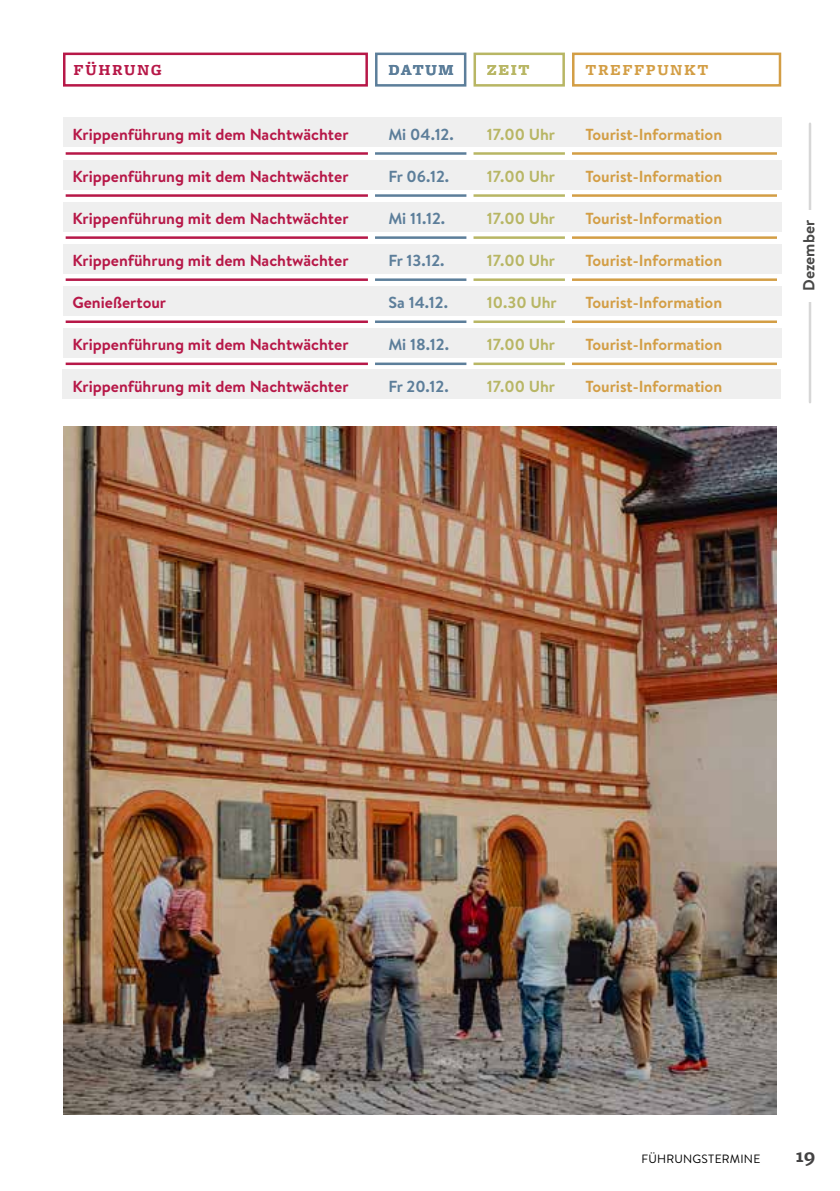
<style>
.page{position:relative;width:840px;height:1191px;background:#fff}
.page>*{position:absolute;margin:0;border:0;box-sizing:border-box;transform-origin:0 0}
.t1{font:700 20px "Freight Micro Pro";color:#434243}
.t2{font:700 16px "Brandon Text";color:#b71848}
.t3{font:700 16px "Brandon Text";color:#d39e45}
.t4{font:700 16px "Brandon Text";color:#5c7e9a}
.t5{font:700 16px "Brandon Text";color:#b8b664}
.t6{font:700 16px "Freight Micro Pro";letter-spacing:.1em;color:#d39e45}
.t7{font:700 16px "Brandon Text";color:#484847}
.t8{font:700 16px "Freight Micro Pro";letter-spacing:.1em;color:#b71848}
.t9{font:700 16px "Freight Micro Pro";letter-spacing:.1em;color:#5c7e9a}
.t10{font:700 16px "Freight Micro Pro";color:#b8b664}
.t11{font:12px "Brandon Text";letter-spacing:.02em;color:#000}
</style>
<div class="page">
<div style="left:63px;top:160px;width:717px;height:29px;background:#efefef"></div>
<div style="left:63px;top:328px;width:717px;height:30px;background:#efefef"></div>
<div style="left:63px;top:244px;width:717px;height:29px;background:#efefef"></div>
<div style="left:63px;top:118px;width:717px;height:29px;background:#efefef"></div>
<div style="left:63px;top:286px;width:717px;height:29px;background:#efefef"></div>
<div style="left:63px;top:202px;width:717px;height:29px;background:#efefef"></div>
<hr style="left:66px;top:278px;width:302px;height:3px;background:#b71848">
<hr style="left:375px;top:278px;width:91px;height:3px;background:#5c7e9a">
<hr style="left:473px;top:278px;width:91px;height:3px;background:#b8b664">
<hr style="left:571px;top:278px;width:205px;height:3px;background:#d39e45">
<hr style="left:66px;top:152px;width:302px;height:3px;background:#b71848">
<hr style="left:66px;top:320px;width:302px;height:3px;background:#b71848">
<hr style="left:375px;top:152px;width:91px;height:3px;background:#5c7e9a">
<hr style="left:375px;top:320px;width:91px;height:3px;background:#5c7e9a">
<hr style="left:473px;top:152px;width:91px;height:3px;background:#b8b664">
<hr style="left:473px;top:320px;width:91px;height:3px;background:#b8b664">
<hr style="left:571px;top:152px;width:205px;height:3px;background:#d39e45">
<hr style="left:571px;top:320px;width:205px;height:3px;background:#d39e45">
<hr style="left:66px;top:194px;width:302px;height:3px;background:#b71848">
<hr style="left:66px;top:362px;width:302px;height:3px;background:#b71848">
<hr style="left:375px;top:194px;width:91px;height:3px;background:#5c7e9a">
<hr style="left:375px;top:362px;width:91px;height:3px;background:#5c7e9a">
<hr style="left:473px;top:194px;width:91px;height:3px;background:#b8b664">
<hr style="left:473px;top:362px;width:91px;height:3px;background:#b8b664">
<hr style="left:571px;top:194px;width:205px;height:3px;background:#d39e45">
<hr style="left:571px;top:362px;width:205px;height:3px;background:#d39e45">
<hr style="left:66px;top:236px;width:302px;height:3px;background:#b71848">
<hr style="left:375px;top:236px;width:91px;height:3px;background:#5c7e9a">
<hr style="left:473px;top:236px;width:91px;height:3px;background:#b8b664">
<hr style="left:571px;top:236px;width:205px;height:3px;background:#d39e45">
<hr style="left:808px;top:124px;width:2px;height:278px;background:#d7d7d7">
<div style="left:797px;top:210px;width:22px;height:91px;background:#fff"></div>
<div style="left:62px;top:369px;width:718px;height:29px;background:#efefef"></div>
<div style="left:571px;top:53px;width:209px;height:34px;border:2px solid #d39e45"></div>
<div style="left:63px;top:53px;width:305px;height:34px;border:2px solid #b71848"></div>
<div style="left:473px;top:53px;width:91px;height:34px;border:2px solid #b8b664"></div>
<div style="left:375px;top:53px;width:91px;height:34px;border:2px solid #5c7e9a"></div>
<img style="left:63px;top:427px;width:713px;height:687px">
<p class="t8" style="left:74px;top:59px;width:90px">FÜHRUNG</p>
<p class="t9" style="left:388px;top:59px;width:67px">DATUM</p>
<p class="t10" style="left:486px;top:59px;width:44px">ZEIT</p>
<p class="t6" style="left:585px;top:59px;width:124px">TREFFPUNKT</p>
<p class="t2" style="left:72px;top:123px;width:277px">Krippenführung mit dem Nachtwächter</p>
<p class="t2" style="left:72px;top:165px;width:277px">Krippenführung mit dem Nachtwächter</p>
<p class="t2" style="left:72px;top:207px;width:277px">Krippenführung mit dem Nachtwächter</p>
<p class="t2" style="left:72px;top:249px;width:277px">Krippenführung mit dem Nachtwächter</p>
<p class="t2" style="left:72px;top:291px;width:95px">Genießertour</p>
<p class="t2" style="left:72px;top:333px;width:277px">Krippenführung mit dem Nachtwächter</p>
<p class="t2" style="left:72px;top:375px;width:277px">Krippenführung mit dem Nachtwächter</p>
<p class="t4" style="left:388px;top:123px;width:67px">Mi 04.12.</p>
<p class="t4" style="left:388px;top:165px;width:62px">Fr 06.12.</p>
<p class="t4" style="left:388px;top:207px;width:58px">Mi 11.12.</p>
<p class="t4" style="left:388px;top:249px;width:58px">Fr 13.12.</p>
<p class="t4" style="left:388px;top:291px;width:61px">Sa 14.12.</p>
<p class="t4" style="left:388px;top:333px;width:62px">Mi 18.12.</p>
<p class="t4" style="left:388px;top:375px;width:62px">Fr 20.12.</p>
<p class="t5" style="left:486px;top:123px;width:70px">17.00 Uhr</p>
<p class="t5" style="left:486px;top:165px;width:70px">17.00 Uhr</p>
<p class="t5" style="left:486px;top:207px;width:70px">17.00 Uhr</p>
<p class="t5" style="left:486px;top:249px;width:70px">17.00 Uhr</p>
<p class="t5" style="left:486px;top:291px;width:71px">10.30 Uhr</p>
<p class="t5" style="left:486px;top:333px;width:70px">17.00 Uhr</p>
<p class="t5" style="left:486px;top:375px;width:70px">17.00 Uhr</p>
<p class="t3" style="left:585px;top:123px;width:138px">Tourist-Information</p>
<p class="t3" style="left:585px;top:165px;width:138px">Tourist-Information</p>
<p class="t3" style="left:585px;top:207px;width:138px">Tourist-Information</p>
<p class="t3" style="left:585px;top:249px;width:138px">Tourist-Information</p>
<p class="t3" style="left:585px;top:291px;width:138px">Tourist-Information</p>
<p class="t3" style="left:585px;top:333px;width:138px">Tourist-Information</p>
<p class="t3" style="left:585px;top:375px;width:138px">Tourist-Information</p>
<p class="t7" style="left:797px;top:291px;width:73px;rotate:-90deg">Dezember</p>
<p class="t11" style="left:641px;top:1150px;width:120px">FÜHRUNGSTERMINE</p>
<p class="t1" style="left:795px;top:1141px;width:21px">19</p>
</div>
